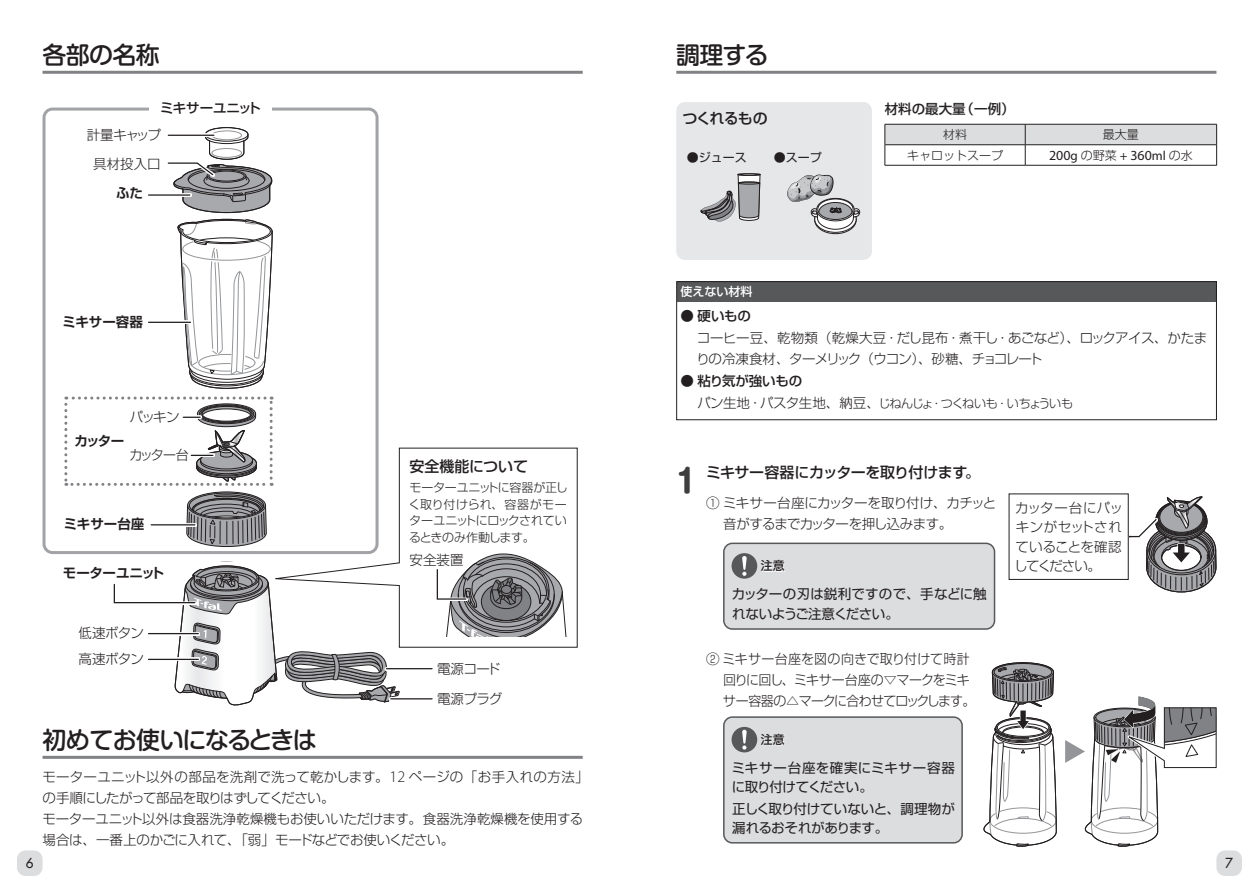
<style>
.page{position:relative;width:1259px;height:893px;background:#fff}
.page>*{position:absolute;margin:0;border:0;box-sizing:border-box;transform-origin:0 0}
.t1{font:700 31.5px "Shin M Go Pro";color:#3e3e3f}
.t2{font:500 24px "Shin M Go Pro";letter-spacing:-.055em;color:#231f20}
.t3{font:500 24px "Shin M Go Pro";letter-spacing:-.03em;color:#231f20}
.t4{font:500 15px "Shin Go Pro";letter-spacing:-.03em;color:#231f20}
.t5{font:500 15px "Shin Go Pro";letter-spacing:-.005em;color:#231f20}
.t6{font:13.95px "Myriad Pro";color:#231f20}
.t7{font:300 13.5px/21px "Shin Go Pro";letter-spacing:-.025em;color:#231f20}
.t8{font:300 13.5px/21px "Shin Go Pro";letter-spacing:-.045em;color:#231f20}
.t9{font:13.5px/19.5px "Shin Go Pro";letter-spacing:-.015em;color:#231f20}
.t10{font:13.5px/19.5px "Shin Go Pro";letter-spacing:.005em;color:#231f20}
.t11{font:700 13.5px "Shin Go Pro De";color:#231f20}
.t12{font:500 13.5px "Shin Go Pro";letter-spacing:-.02em;color:#231f20}
.t13{font:300 13.5px/28.5px "Shin Go Pro";color:#231f20;text-align:center}
.t14{font:500 13.5px "Shin Go Pro";color:#262324}
.t15{font:300 13.5px "Shin Go Pro";letter-spacing:-.025em;color:#231f20;scale:.96 1}
.t16{font:13.5px "Futura";color:#231f20}
.t17{font:300 12px/16.5px "Shin Go Pro";letter-spacing:-.02em;color:#231f20;text-align:justify}
.t18{font:300 12px "Shin Go Pro";letter-spacing:-.095em;color:#231f20}
.t19{font:12px "Shin Go Pro";color:#231f20}
.t20{font:300 12px "Shin Go Pro";color:#231f20}
.t21{font:500 12px "Shin Go Pro";color:#fff}
.t22{font:500 12px "Shin M Go Pro";color:#231f20}
.s1{font-family:"Myriad Pro";font-size:16.2px}
.s2{font-size:13.05px}
.s3{font-family:"Shin Go Pro";font-weight:300;font-size:12px}
.s4{font-size:13.5px}
</style>
<div class="page">
<div style="left:17px;top:850px;width:26px;height:26px;background:#dcdddf;border-radius:9px"></div>
<div style="left:1216px;top:850px;width:26px;height:26px;background:#dcdddf;border-radius:9px"></div>
<div style="left:676px;top:282px;width:540px;height:20px;background:#57585a"></div>
<div style="left:676px;top:281px;width:540px;height:139px;border:1px solid #231f20"></div>
<div style="left:676px;top:102px;width:196px;height:158px;background:#e6e7e9;border-radius:9px"></div>
<hr style="left:676px;top:71px;width:540px;height:3px;background:#808285">
<div style="left:738px;top:173px;width:22px;height:2px;border:1px solid #231f20;border-radius:50%"></div>
<svg style="left:700px;top:174px;width:60px;height:48px"></svg>
<div style="left:738px;top:182px;width:22px;height:2px;border:1px solid #231f20;border-radius:50%"></div>
<svg style="left:814px;top:206px;width:42px;height:28px"></svg>
<div style="left:814px;top:206px;width:42px;height:28px;border:1px solid #231f20;border-radius:50%"></div>
<svg style="left:815px;top:206px;width:41px;height:26px"></svg>
<div style="left:814px;top:206px;width:42px;height:27px;border:1px solid #231f20;border-radius:50%"></div>
<svg style="left:787px;top:174px;width:74px;height:56px"></svg>
<svg style="left:884px;top:124px;width:333px;height:41px"></svg>
<hr style="left:884px;top:165px;width:141px;height:1px;background:#231f20">
<hr style="left:1025px;top:165px;width:191px;height:1px;background:#231f20">
<hr style="left:43px;top:71px;width:540px;height:3px;background:#808285">
<hr style="left:43px;top:756px;width:540px;height:3px;background:#808285">
<svg style="left:167px;top:127px;width:106px;height:262px"></svg>
<hr style="left:147px;top:193px;width:45px;height:4px;background:#fff">
<hr style="left:149px;top:194px;width:41px;height:2px;background:#231f20">
<svg style="left:64px;top:397px;width:209px;height:150px"></svg>
<svg style="left:399px;top:668px;width:34px;height:2px"></svg>
<hr style="left:386px;top:668px;width:46px;height:1px;background:#231f20">
<svg style="left:399px;top:698px;width:34px;height:2px"></svg>
<hr style="left:391px;top:698px;width:41px;height:1px;background:#231f20">
<svg style="left:113px;top:565px;width:286px;height:141px"></svg>
<svg style="left:148px;top:320px;width:44px;height:4px"></svg>
<hr style="left:149px;top:322px;width:41px;height:1px;background:#231f20">
<svg style="left:267px;top:447px;width:311px;height:201px"></svg>
<div style="left:435px;top:568px;width:33px;height:33px;background:#fff"></div>
<svg style="left:436px;top:552px;width:131px;height:85px"></svg>
<div style="left:43px;top:108px;width:335px;height:446px;border:3px solid #a1a3a6;border-radius:9px"></div>
<div style="left:149px;top:96px;width:123px;height:23px;background:#fff"></div>
<div style="left:724px;top:717px;width:238px;height:126px;background:#dcdddf;border-radius:9px"></div>
<div style="left:723px;top:716px;width:240px;height:127px;border:2px solid #57585a;border-radius:9px"></div>
<svg style="left:762px;top:734px;width:23px;height:11px"></svg>
<div style="left:731px;top:727px;width:26px;height:25px;background:#57585a;border-radius:50%"></div>
<svg style="left:742px;top:730px;width:4px;height:20px"></svg>
<div style="left:724px;top:543px;width:270px;height:86px;background:#dcdddf;border-radius:9px"></div>
<div style="left:723px;top:543px;width:272px;height:87px;border:2px solid #57585a;border-radius:9px"></div>
<svg style="left:762px;top:560px;width:23px;height:12px"></svg>
<div style="left:731px;top:553px;width:26px;height:26px;background:#57585a;border-radius:50%"></div>
<svg style="left:742px;top:556px;width:4px;height:20px"></svg>
<svg style="left:1128px;top:496px;width:88px;height:96px"></svg>
<svg style="left:983px;top:662px;width:73px;height:185px"></svg>
<svg style="left:1065px;top:696px;width:151px;height:151px"></svg>
<h2 class="t3" style="left:42px;top:35px;width:119px">各部の名称</h2>
<p class="t12" style="left:160px;top:96px;width:102px">ミキサーユニット</p>
<p class="t13" style="left:87px;top:119px;width:76px">計量キャップ具材投入口</p>
<p class="t11" style="left:116px;top:182px;width:28px">ふた</p>
<p class="t11" style="left:62px;top:311px;width:82px">ミキサー容器</p>
<p class="t7" style="left:130px;top:405px;width:51px">パッキン</p>
<p class="t15" style="left:130px;top:444px;width:63px">カッター台</p>
<p class="t11" style="left:74px;top:430px;width:51px">カッター</p>
<p class="t11" style="left:64px;top:513px;width:82px">ミキサー台座</p>
<p class="t11" style="left:63px;top:562px;width:103px">モーターユニット</p>
<p class="t7" style="left:79px;top:618px;width:67px;line-height:25.8px">低速ボタン高速ボタン</p>
<p class="t5" style="left:409px;top:454px;width:120px">安全機能について</p>
<p class="t17" style="left:408px;top:478px;width:161px">モーターユニットに容器が正しく取り付けられ、容器がモーターユニットにロックされているときのみ作動します。</p>
<p class="t7" style="left:409px;top:548px;width:55px">安全装置</p>
<p class="t7" style="left:437px;top:656px;width:65px">電源コード</p>
<p class="t7" style="left:437px;top:686px;width:67px">電源プラグ</p>
<h2 class="t2" style="left:42px;top:720px;width:276px">初めてお使いになるときは</h2>
<p class="t7" style="left:42px;top:765px;width:548px">モーターユニット以外の部品を洗剤で洗って乾かします。<span class="s1">12</span> ページの「お手入れの方法」の手順にしたがって部品を取りはずしてください。<br>モーターユニット以外は食器洗浄乾燥機もお使いいただけます。食器洗浄乾燥機を使用する場合は、一番上のかごに入れて、「弱」モードなどでお使いください。</p>
<h2 class="t3" style="left:676px;top:35px;width:94px">調理する</h2>
<p class="t4" style="left:682px;top:106px;width:87px">つくれるもの</p>
<p class="t19" style="left:687px;top:147px;width:61px">●ジュース</p>
<p class="t19" style="left:774px;top:147px;width:49px">●スープ</p>
<p class="t21" style="left:680px;top:282px;width:73px">使えない材料</p>
<p class="t12" style="left:680px;top:305px;width:72px">● 硬いもの</p>
<p class="t14" style="left:884px;top:98px;width:131px">材料の最大量（一例）</p>
<p class="t17" style="left:943px;top:125px;width:25px">材料</p>
<p class="t17" style="left:1103px;top:125px;width:37px">最大量</p>
<p class="t20" style="left:907px;top:145px;width:97px">キャロットスープ</p>
<p class="t6" style="left:1049px;top:147px;width:145px">200<span class="s2">g</span> <span class="s3">の野菜</span> <span class="s2">+</span> 360<span class="s2">ml</span> <span class="s3">の水</span></p>
<p class="t8" style="left:696px;top:326px;width:512px">コーヒー豆、乾物類（乾燥大豆・だし昆布・煮干し・あごなど）、ロックアイス、かたまりの冷凍食材、ターメリック（ウコン）、砂糖、チョコレート</p>
<p class="t18" style="left:697px;top:393px;width:377px"><span class="s4">パン生地・パスタ生地、納豆、</span>じねんじょ・つくねいも・いちょういも</p>
<p class="t12" style="left:680px;top:370px;width:123px">● 粘り気が強いもの</p>
<h1 class="t1" style="left:676px;top:455px;width:22px">1</h1>
<p class="t4" style="left:706px;top:460px;width:276px">ミキサー容器にカッターを取り付けます。</p>
<p class="t8" style="left:723px;top:491px;width:275px;text-indent:-17px">① ミキサー台座にカッターを取り付け、カチッと音がするまでカッターを押し込みます。</p>
<p class="t22" style="left:761px;top:556px;width:25px">注意</p>
<p class="t9" style="left:732px;top:583px;width:256px">カッターの刃は鋭利ですので、手などに触れないようご注意ください。</p>
<p class="t7" style="left:723px;top:647px;width:254px;text-indent:-17px">② ミキサー台座を図の向きで取り付けて時計回りに回し、ミキサー台座の▽マークをミキサー容器の△マークに合わせてロックします。</p>
<p class="t22" style="left:761px;top:729px;width:25px">注意</p>
<p class="t10" style="left:731px;top:756px;width:225px">ミキサー台座を確実にミキサー容器に取り付けてください。</p>
<p class="t9" style="left:732px;top:797px;width:224px">正しく取り付けていないと、調理物が漏れるおそれがあります。</p>
<p class="t7" style="left:1014px;top:496px;width:110px;line-height:19.5px;text-align:justify">カッター台にパッキンがセットされていることを確認してください。</p>
<p class="t16" style="left:26px;top:855px;width:9px">6</p>
<p class="t16" style="left:1225px;top:855px;width:9px">7</p>
</div>
